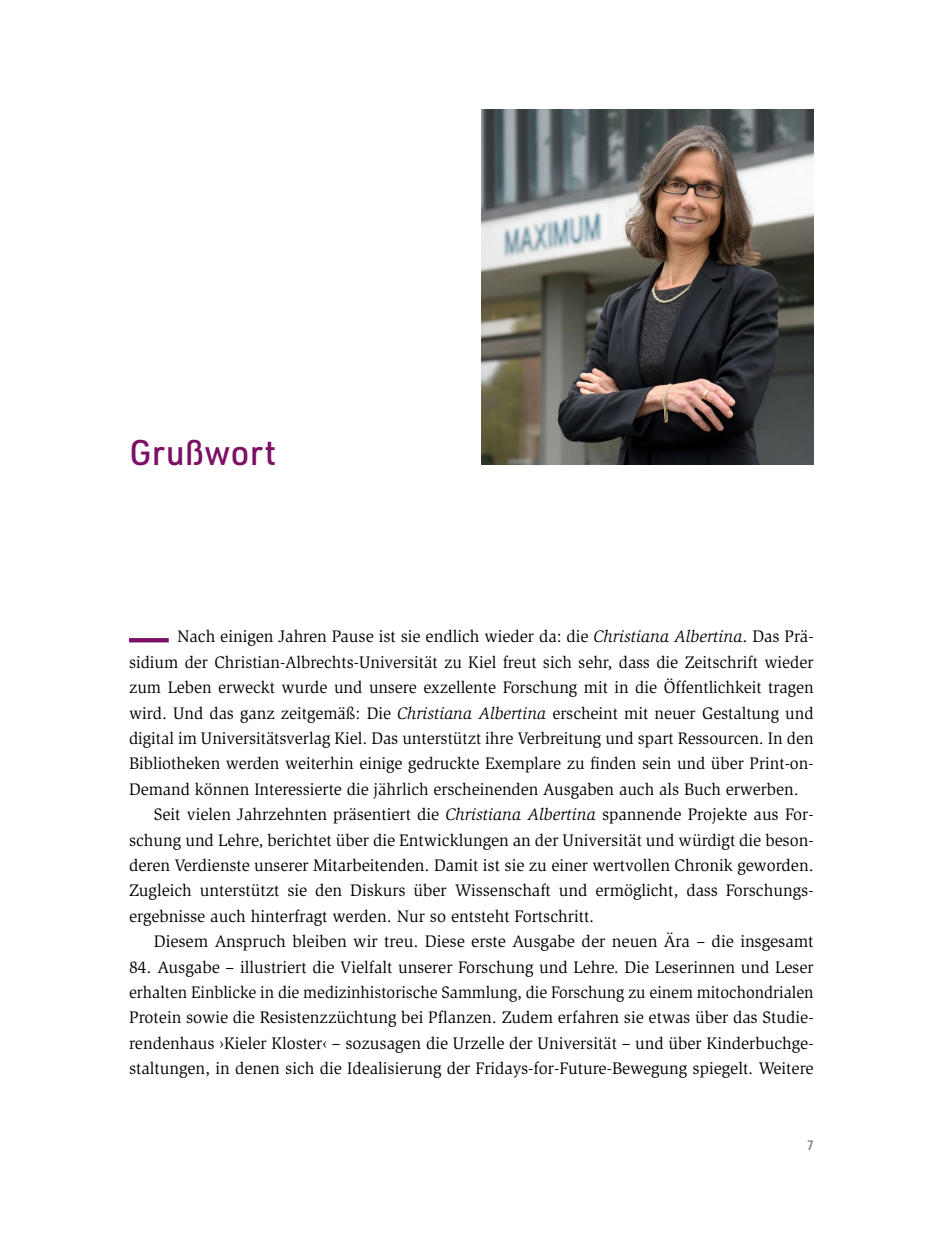
<style>
.page{position:relative;width:943px;height:1241px;background:#fff}
.page>*{position:absolute;margin:0;border:0;box-sizing:border-box;transform-origin:0 0}
.t1{font:500 35px "URWDIN";color:#7c1064}
.t2{font:17.15px/25.4px "Slimbach Std";color:#000;text-align:justify}
.t3{font:500 13.3px "URWDIN";color:#657989}
.s1{font-style:italic}
</style>
<div class="page">
<svg style="left:129px;top:638px;width:40px;height:4px"></svg>
<img style="left:481px;top:109px;width:333px;height:355px">
<h1 class="t1" style="left:129px;top:429px;width:149px">Grußwort</h1>
<p class="t2" style="left:177px;top:624px;width:638px">Nach einigen Jahren Pause ist sie endlich wieder da: die <span class="s1">Christiana Albertina</span>. Das Prä-</p>
<p class="t2" style="left:129px;top:649px;width:686px">sidium der Christian-Albrechts-Universität zu Kiel freut sich sehr, dass die Zeitschrift wieder</p>
<p class="t2" style="left:129px;top:674px;width:686px">zum Leben erweckt wurde und unsere exzellente Forschung mit in die Öffentlichkeit tragen</p>
<p class="t2" style="left:129px;top:700px;width:686px">wird. Und das ganz zeitgemäß: Die <span class="s1">Christiana Albertina</span> erscheint mit neuer Gestaltung und</p>
<p class="t2" style="left:129px;top:725px;width:686px">digital im Universitätsverlag Kiel. Das unterstützt ihre Verbreitung und spart Ressourcen. In den</p>
<p class="t2" style="left:129px;top:751px;width:686px">Bibliotheken werden weiterhin einige gedruckte Exemplare zu finden sein und über Print-on-</p>
<p class="t2" style="left:129px;top:776px;width:671px">Demand können Interessierte die jährlich erscheinenden Ausgaben auch als Buch erwerben.</p>
<p class="t2" style="left:154px;top:801px;width:661px">Seit vielen Jahrzehnten präsentiert die <span class="s1">Christiana Albertina</span> spannende Projekte aus For-</p>
<p class="t2" style="left:129px;top:827px;width:686px">schung und Lehre, berichtet über die Entwicklungen an der Universität und würdigt die beson-</p>
<p class="t2" style="left:129px;top:852px;width:686px">deren Verdienste unserer Mitarbeitenden. Damit ist sie zu einer wertvollen Chronik geworden.</p>
<p class="t2" style="left:129px;top:877px;width:686px">Zugleich unterstützt sie den Diskurs über Wissenschaft und ermöglicht, dass Forschungs-</p>
<p class="t2" style="left:129px;top:903px;width:466px">ergebnisse auch hinterfragt werden. Nur so entsteht Fortschritt.</p>
<p class="t2" style="left:154px;top:928px;width:661px">Diesem Anspruch bleiben wir treu. Diese erste Ausgabe der neuen Ära – die insgesamt</p>
<p class="t2" style="left:129px;top:954px;width:686px">84. Ausgabe – illustriert die Vielfalt unserer Forschung und Lehre. Die Leserinnen und Leser erhalten Einblicke in die medizinhistorische Sammlung, die Forschung zu einem mitochondrialen Protein sowie die Resistenzzüchtung bei Pflanzen. Zudem erfahren sie etwas über das Studie&shy;rendenhaus ›Kieler Kloster‹ – sozusagen die Urzelle der Universität – und über Kinderbuchge&shy;staltungen, in denen sich die Idealisierung der Fridays-for-Future-Bewegung spiegelt. Weitere</p>
<p class="t3" style="left:806px;top:1136px;width:9px">7</p>
</div>
